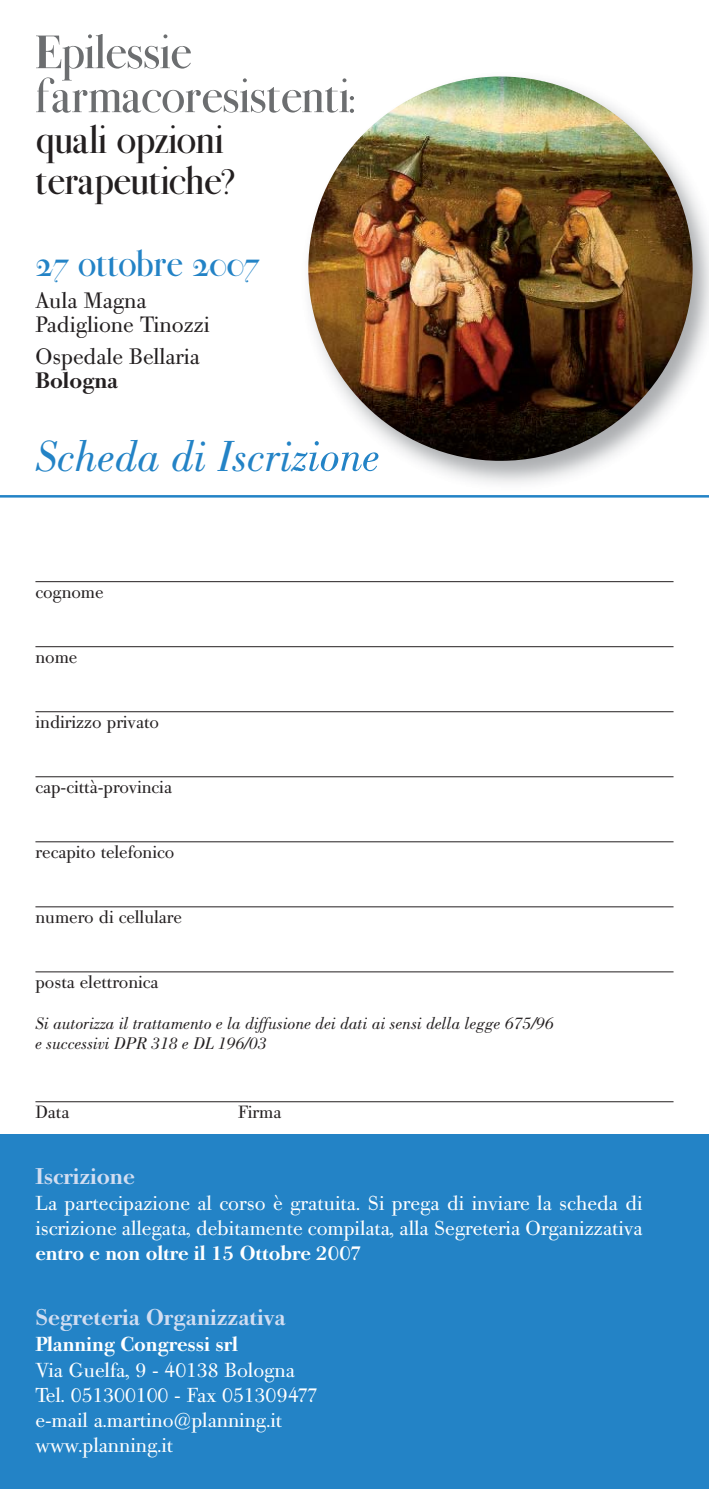
<style>
.page{position:relative;width:709px;height:1489px;background:#fff}
.page>*{position:absolute;margin:0;border:0;box-sizing:border-box;transform-origin:0 0}
.t1{font:italic 45px "Bodoni";color:#2383c6}
.t2{font:44px/40.8px "Bodoni Display Roman";color:#231f20}
.t3{font:41.25px "Bodoni Display Roman";color:#2383c6}
.t4{font:500 22.5px "Bodoni Old Face BE";color:#d1ddf1}
.t5{font:22px/23.5px "Bodoni Old Face BE";color:#231f20}
.t6{font:500 22px "Bodoni Old Face BE";color:#231f20}
.t7{font:20px/25.2px "Bodoni Old Face BE";color:#fff}
.t8{font:500 20px "Bodoni Old Face BE";color:#fff}
.t9{font:17.5px "Bodoni Old Face BE";color:#231f20}
.t10{font:italic 17.5px/20px "Bodoni";color:#231f20}
</style>
<div class="page">
<div style="left:0;top:1134px;width:709px;height:354px;background:#2383c6"></div>
<hr style="left:0;top:495px;width:709px;height:2px;background:#2383c6">
<hr style="left:35px;top:581px;width:638px;height:1px;background:#231f20">
<hr style="left:35px;top:646px;width:638px;height:1px;background:#231f20">
<hr style="left:35px;top:711px;width:638px;height:1px;background:#231f20">
<hr style="left:35px;top:776px;width:638px;height:1px;background:#231f20">
<hr style="left:35px;top:841px;width:638px;height:1px;background:#231f20">
<hr style="left:35px;top:906px;width:638px;height:1px;background:#231f20">
<hr style="left:35px;top:971px;width:638px;height:1px;background:#231f20">
<hr style="left:35px;top:1101px;width:638px;height:1px;background:#231f20">
<svg style="left:36px;top:34px;width:186px;height:79px"></svg>
<img style="left:297px;top:78px;width:412px;height:406px">
<img style="left:308px;top:76px;width:384px;height:385px;border-radius:50%">
<h2 class="t2" style="left:35px;top:124px;width:201px">quali opzioni terapeutiche?</h2>
<h3 class="t3" style="left:35px;top:249px;width:226px">27 ottobre 2007</h3>
<p class="t5" style="left:35px;top:292px;width:176px">Aula Magna<br>Padiglione Tinozzi</p>
<p class="t5" style="left:35px;top:348px;width:166px">Ospedale Bellaria</p>
<p class="t6" style="left:35px;top:371px;width:84px">Bologna</p>
<h1 class="t1" style="left:35px;top:439px;width:346px">Scheda di Iscrizione</h1>
<p class="t9" style="left:35px;top:585px;width:70px">cognome</p>
<p class="t9" style="left:35px;top:650px;width:43px">nome</p>
<p class="t9" style="left:35px;top:715px;width:125px">indirizzo privato</p>
<p class="t9" style="left:35px;top:780px;width:138px">cap-città-provincia</p>
<p class="t9" style="left:35px;top:845px;width:140px">recapito telefonico</p>
<p class="t9" style="left:35px;top:910px;width:148px">numero di cellulare</p>
<p class="t9" style="left:35px;top:975px;width:125px">posta elettronica</p>
<p class="t10" style="left:35px;top:1015px;width:520px">Si autorizza il trattamento e la diffusione dei dati ai sensi della legge 675/96 e successivi DPR 318 e DL 196/03</p>
<p class="t9" style="left:35px;top:1104px;width:35px">Data</p>
<p class="t9" style="left:238px;top:1104px;width:45px">Firma</p>
<p class="t4" style="left:35px;top:1166px;width:101px">Iscrizione</p>
<p class="t7" style="left:35px;top:1192px;width:608px">La partecipazione al corso è gratuita. Si prega di inviare la scheda di iscrizione allegata, debitamente compilata, alla Segreteria Organizzativa</p>
<p class="t8" style="left:35px;top:1245px;width:328px">entro e non oltre il 15 Ottobre 2007</p>
<p class="t4" style="left:35px;top:1308px;width:252px">Segreteria Organizzativa</p>
<p class="t8" style="left:35px;top:1336px;width:204px">Planning Congressi srl</p>
<p class="t7" style="left:35px;top:1359px;width:284px">Via Guelfa, 9 - 40138 Bologna<br>Tel. 051300100 - Fax 051309477 e-mail a.martino@planning.it www.planning.it</p>
</div>
